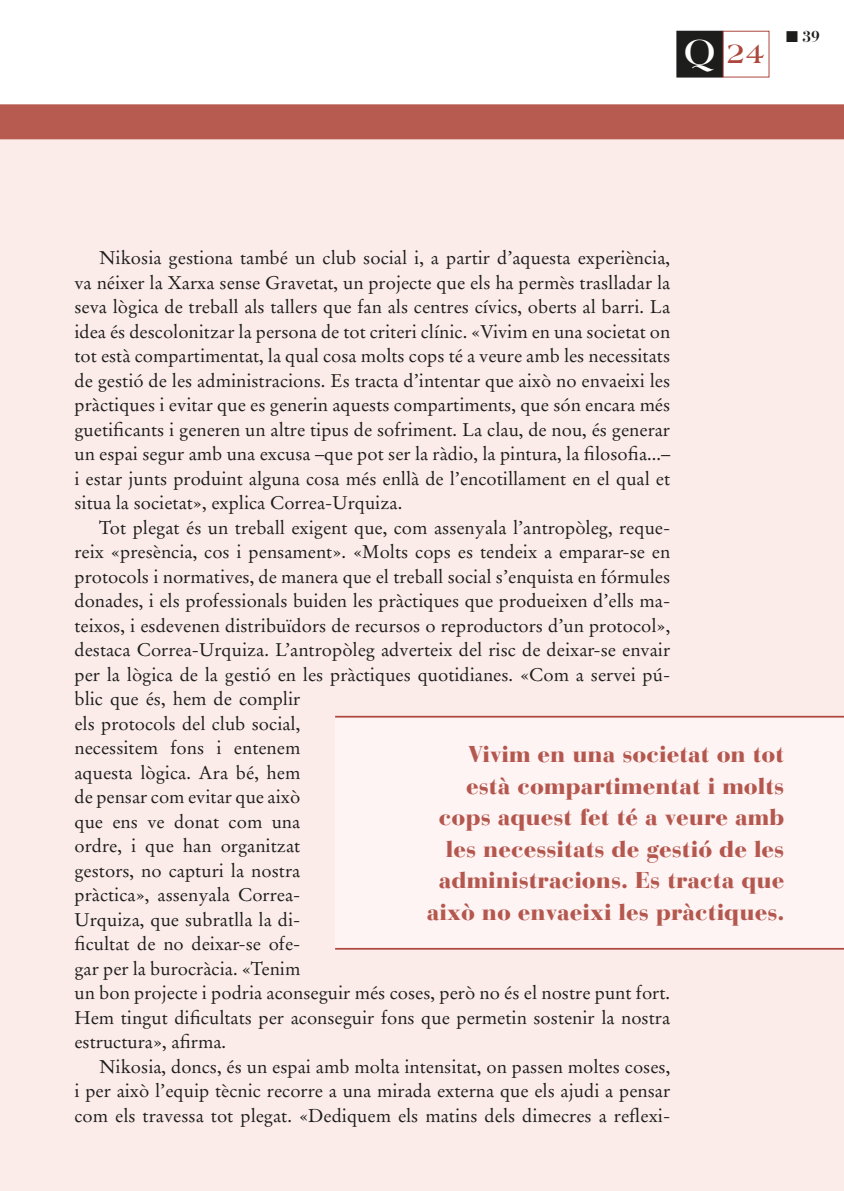
<style>
.page{position:relative;width:844px;height:1191px;background:#fff}
.page>*{position:absolute;margin:0;border:0;box-sizing:border-box;transform-origin:0 0}
.t1{font:700 29.57px "Americana BT";color:#ad473d}
.t2{font:900 22.75px/31.5px "Bauer Bodoni Std";color:#ad473d;text-align:right}
.Reportaje_txt{font:18.38px/24.5px "Stempel Garamond LT Std";color:#1d1d1b;text-align:justify}
.t3{font:700 15.75px "Bauer Bodoni Std";color:#1d1d1b}
.s1{font-size:38.85px;color:#fff}
</style>
<div class="page">
<div style="left:0;top:139px;width:843px;height:1052px;background:#fbecea"></div>
<div style="left:0;top:104px;width:843px;height:35px;background:#b75a4f"></div>
<div style="left:676px;top:31px;width:46px;height:46px;background:#1d1d1b"></div>
<div style="left:676px;top:31px;width:46px;height:46px;border:1px solid #1d1d1b"></div>
<div style="left:722px;top:31px;width:47px;height:46px;background:#fff;border:1px solid #ad473d"></div>
<div style="left:335px;top:716px;width:508px;height:233px;background:#fff5f5"></div>
<hr style="left:335px;top:716px;width:508px;height:1px;background:#ad473d">
<hr style="left:335px;top:948px;width:508px;height:1px;background:#ad473d">
<h1 class="t1" style="left:683px;top:35px;width:83px"><span class="s1">Q</span> 24</h1>
<p class="t3" style="left:785px;top:27px;width:35px">■ 39</p>
<p class="Reportaje_txt" style="left:74px;top:246px;width:597px;text-indent:25px">Nikosia gestiona també un club social i, a partir d’aquesta experiència, va néixer la Xarxa sense Gravetat, un projecte que els ha permès traslladar la seva lògica de treball als tallers que fan als centres cívics, oberts al barri. La idea és descolonitzar la persona de tot criteri clínic. «Vivim en una societat on tot està compartimentat, la qual cosa molts cops té a veure amb les necessitats de gestió de les administracions. Es tracta d’intentar que això no envaeixi les pràctiques i evitar que es generin aquests compartiments, que són encara més guetificants i generen un altre tipus de sofriment. La clau, de nou, és generar un espai segur amb una excusa –que pot ser la ràdio, la pintura, la filosofia...– i estar junts produint alguna cosa més enllà de l’encotillament en el qual et situa la societat», explica Correa-Urquiza.</p>
<p class="Reportaje_txt" style="left:74px;top:515px;width:597px;text-align:left;text-indent:25px">Tot plegat és un treball exigent que, com assenyala l’antropòleg, reque&shy;reix «presència, cos i pensament». «Molts cops es tendeix a emparar-se en protocols i normatives, de manera que el treball social s’enquista en fórmules donades, i els professionals buiden les pràctiques que produeixen d’ells ma&shy;teixos, i esdevenen distribuïdors de recursos o reproductors d’un protocol», destaca Correa-Urquiza. L’antropòleg adverteix del risc de deixar-se envair per la lògica de la gestió en les pràctiques quotidianes. «Com a servei pú&shy;blic que és, hem de complir<br>els protocols del club social,<br>necessitem fons i entenem<br>aquesta lògica. Ara bé, hem<br>de pensar com evitar que això<br>que ens ve donat com una<br>ordre, i que han organitzat<br>gestors, no capturi la nostra<br>pràctica», assenyala Correa-<br>Urquiza, que subratlla la di-<br>ficultat de no deixar-se ofe-<br>gar per la burocràcia. «Tenim<br>un bon projecte i podria aconseguir més coses, però no és el nostre punt fort.<br>Hem tingut dificultats per aconseguir fons que permetin sostenir la nostra estructura», afirma.</p>
<p class="Reportaje_txt" style="left:74px;top:1054px;width:597px;text-indent:25px">Nikosia, doncs, és un espai amb molta intensitat, on passen moltes coses, i per això l’equip tècnic recorre a una mirada externa que els ajudi a pensar com els travessa tot plegat. «Dediquem els matins dels dimecres a reflexi-</p>
<p class="t2" style="left:427px;top:738px;width:359px">Vivim en una societat on tot està compartimentat i molts cops aquest fet té a veure amb les necessitats de gestió de les administracions. Es tracta que això no envaeixi les pràctiques.</p>
</div>
